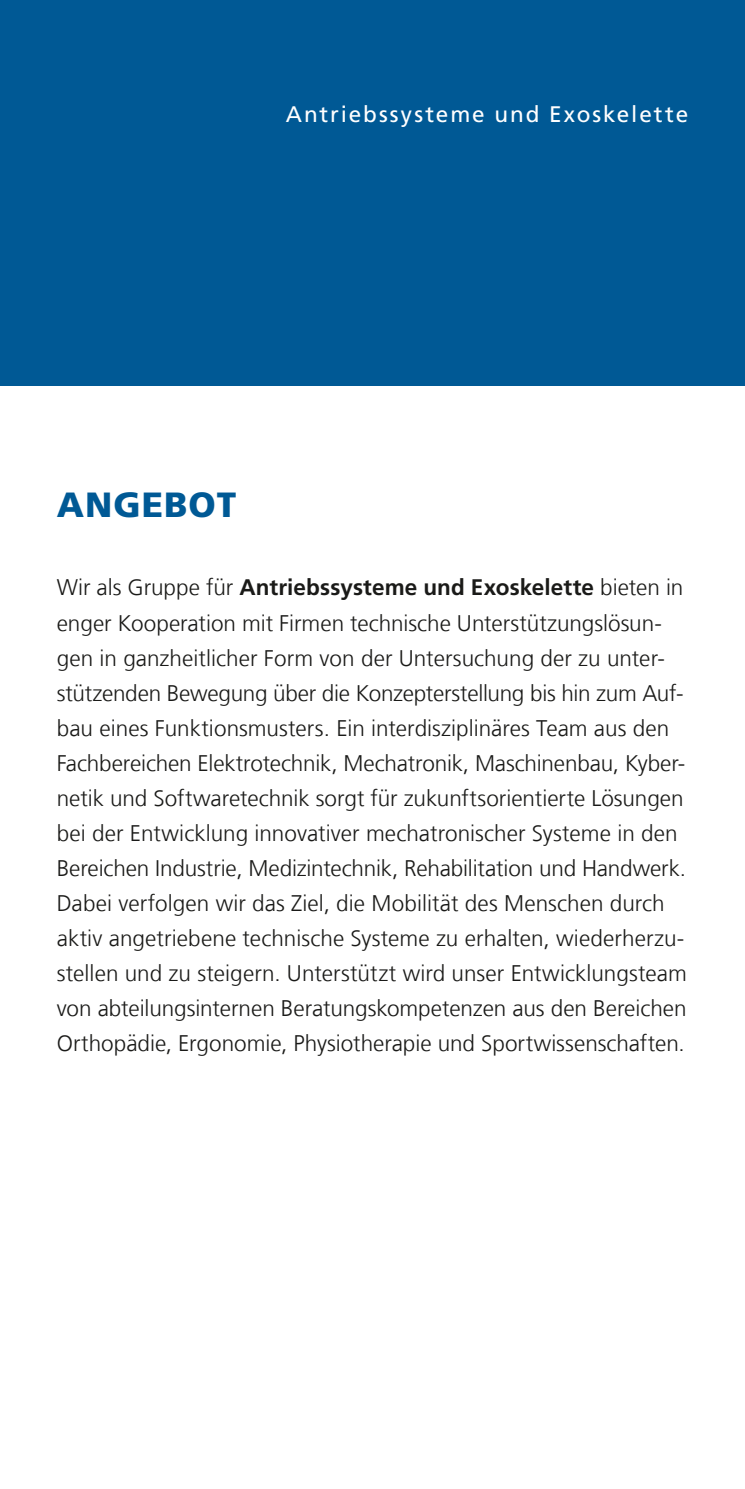
<style>
.page{position:relative;width:745px;height:1489px;background:#fff}
.page>*{position:absolute;margin:0;border:0;box-sizing:border-box;transform-origin:0 0}
.t1{font:900 35px "Frutiger LT Com";letter-spacing:.03em;color:#005995}
.t2{font:300 22.5px/35px "Frutiger LT Com";color:#1a1a18}
.t3{font:22.5px "Frutiger LT Com";letter-spacing:.085em;color:#fff}
.s1{font-weight:700}
</style>
<div class="page">
<div style="left:0;top:0;width:744px;height:385px;background:#005995"></div>
<p class="t3" style="left:285px;top:101px;width:404px">Antriebssysteme und Exoskelette</p>
<h1 class="t1" style="left:57px;top:483px;width:181px">ANGEBOT</h1>
<p class="t2" style="left:57px;top:570px;width:631px">Wir als Gruppe für <span class="s1">Antriebssysteme und Exoskelette</span> bieten in enger Kooperation mit Firmen technische Unterstützungslösun&shy;gen in ganzheitlicher Form von der Untersuchung der zu unter&shy;stützenden Bewegung über die Konzepterstellung bis hin zum Auf&shy;bau eines Funktionsmusters. Ein interdisziplinäres Team aus den Fachbereichen Elektrotechnik, Mechatronik, Maschinenbau, Kyber&shy;netik und Softwaretechnik sorgt für zukunftsorientierte Lösungen bei der Entwicklung innovativer mechatronischer Systeme in den Bereichen Industrie, Medizintechnik, Rehabilitation und Handwerk.<br>Dabei verfolgen wir das Ziel, die Mobilität des Menschen durch aktiv angetriebene technische Systeme zu erhalten, wiederherzu&shy;stellen und zu steigern. Unterstützt wird unser Entwicklungsteam von abteilungsinternen Beratungskompetenzen aus den Bereichen Orthopädie, Ergonomie, Physiotherapie und Sportwissenschaften.</p>
</div>
